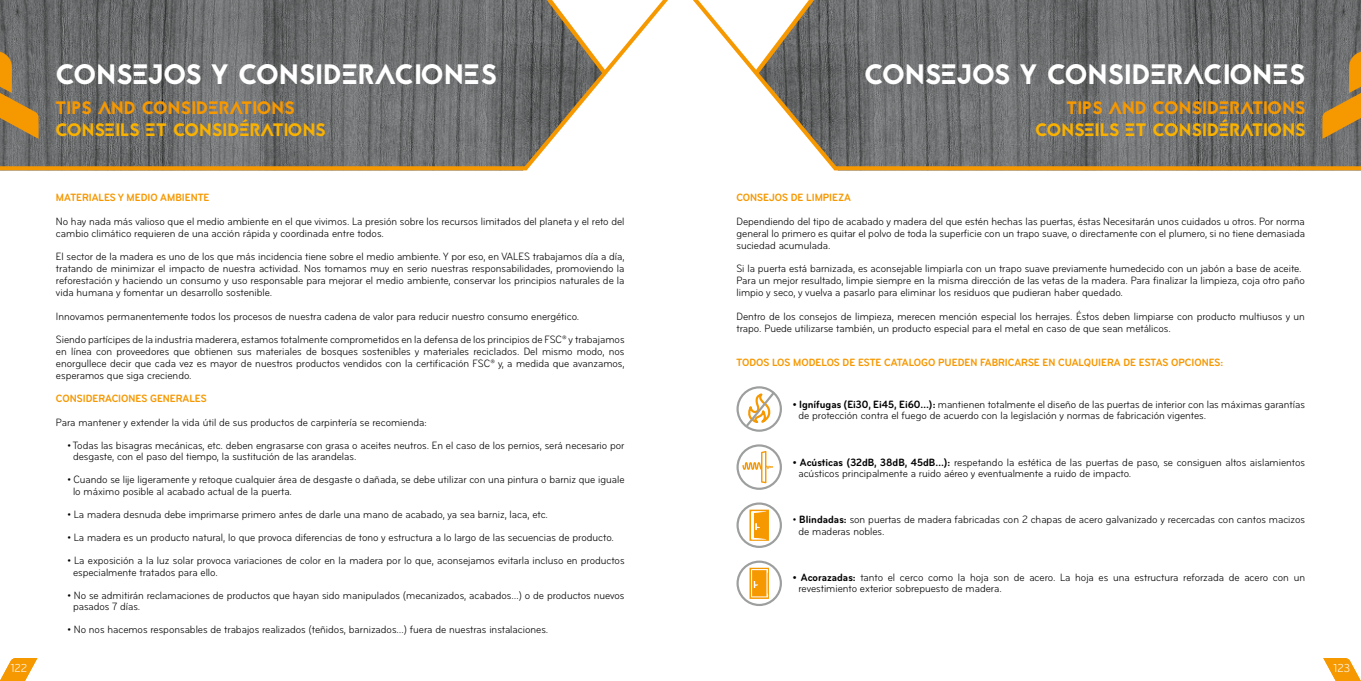
<style>
.page{position:relative;width:1361px;height:681px;background:#fff}
.page>*{position:absolute;margin:0;border:0;box-sizing:border-box;transform-origin:0 0}
.t1{font:28px "Jaapokkisubtract";color:#fff}
.t2{font:18px "Jaapokkisubtract";color:#fab200}
.t3{font:18px "Jaapokkisubtract";color:#f69800}
.t4{font:condensed 12px "Bryant";color:#fff}
.t5{font:condensed 11px/12px "Bryant";color:#000}
.t6{font:700 condensed 11px "Bryant";color:#f69800}
.s1{font-weight:700}
</style>
<div class="page">
<svg style="left:0;top:658px;width:37px;height:22px"></svg>
<svg style="left:1323px;top:658px;width:38px;height:22px"></svg>
<svg style="left:744px;top:387px;width:33px;height:42px"></svg>
<div style="left:736px;top:386px;width:46px;height:45px;border:2px solid #9d9e9e;border-radius:50%"></div>
<div style="left:736px;top:444px;width:46px;height:45px;border:2px solid #9d9e9e;border-radius:50%"></div>
<svg style="left:742px;top:450px;width:31px;height:33px"></svg>
<div style="left:736px;top:502px;width:46px;height:45px;border:2px solid #9d9e9e;border-radius:50%"></div>
<svg style="left:749px;top:509px;width:20px;height:31px"></svg>
<div style="left:736px;top:560px;width:46px;height:45px;border:2px solid #9d9e9e;border-radius:50%"></div>
<svg style="left:749px;top:567px;width:20px;height:31px"></svg>
<img style="left:0;top:0;width:521px;height:166px">
<img style="left:839px;top:0;width:522px;height:166px">
<svg style="left:521px;top:0;width:318px;height:170px"></svg>
<svg style="left:0;top:51px;width:204px;height:115px;background:#716d65"></svg>
<svg style="left:1157px;top:51px;width:204px;height:115px;background:#716d65"></svg>
<svg style="left:0;top:166px;width:527px;height:4px;background:#ed9506"></svg>
<svg style="left:834px;top:166px;width:527px;height:4px;background:#ed9506"></svg>
<p class="t4" style="left:11px;top:661px;width:18px">122</p>
<h1 class="t1" style="left:55px;top:54px;width:443px">CONSEJOS Y CONSIDERACIONES</h1>
<h2 class="t3" style="left:55px;top:95px;width:241px">TIPS AND CONSIDERATIONS</h2>
<h2 class="t2" style="left:55px;top:117px;width:272px">CONSEILS ET CONSIDÉRATIONS</h2>
<p class="t6" style="left:56px;top:192px;width:155px">MATERIALES Y MEDIO AMBIENTE</p>
<p class="t5" style="left:56px;top:215px;width:570px">No hay nada más valioso que el medio ambiente en el que vivimos. La presión sobre los recursos limitados del planeta y el reto del cambio climático requieren de una acción rápida y coordinada entre todos.</p>
<p class="t5" style="left:56px;top:251px;width:570px;text-align:justify">El sector de la madera es uno de los que más incidencia tiene sobre el medio ambiente. Y por eso, en VALES trabajamos día a día, tratando de minimizar el impacto de nuestra actividad. Nos tomamos muy en serio nuestras responsabilidades, promoviendo la reforestación y haciendo un consumo y uso responsable para mejorar el medio ambiente, conservar los principios naturales de la vida humana y fomentar un desarrollo sostenible.</p>
<p class="t5" style="left:56px;top:304px;width:570px;line-height:23.5px">Innovamos permanentemente todos los procesos de nuestra cadena de valor para reducir nuestro consumo energético.<br>Siendo partícipes de la industria maderera, estamos totalmente comprometidos en la defensa de los principios de FSC® y trabajamos</p>
<p class="t5" style="left:56px;top:346px;width:570px;text-align:justify">en línea con proveedores que obtienen sus materiales de bosques sostenibles y materiales reciclados. Del mismo modo, nos enorgullece decir que cada vez es mayor de nuestros productos vendidos con la certificación FSC® y, a medida que avanzamos, esperamos que siga creciendo.</p>
<p class="t6" style="left:56px;top:393px;width:152px">CONSIDERACIONES GENERALES</p>
<p class="t5" style="left:56px;top:416px;width:372px">Para mantener y extender la vida útil de sus productos de carpintería se recomienda:</p>
<p class="t5" style="left:73px;top:439px;width:553px;line-height:11.5px;text-indent:-6px">• Todas las bisagras mecánicas, etc. deben engrasarse con grasa o aceites neutros. En el caso de los pernios, será necesario por desgaste, con el paso del tiempo, la sustitución de las arandelas.</p>
<p class="t5" style="left:73px;top:474px;width:553px;line-height:11.5px;text-indent:-6px">• Cuando se lije ligeramente y retoque cualquier área de desgaste o dañada, se debe utilizar con una pintura o barniz que iguale lo máximo posible al acabado actual de la puerta.</p>
<p class="t5" style="left:67px;top:508px;width:482px">• La madera desnuda debe imprimarse primero antes de darle una mano de acabado, ya sea barniz, laca, etc.</p>
<p class="t5" style="left:67px;top:531px;width:548px">• La madera es un producto natural, lo que provoca diferencias de tono y estructura a lo largo de las secuencias de producto.</p>
<p class="t5" style="left:73px;top:554px;width:553px;line-height:11.5px;text-indent:-6px">• La exposición a la luz solar provoca variaciones de color en la madera por lo que, aconsejamos evitarla incluso en productos especialmente tratados para ello.</p>
<p class="t5" style="left:73px;top:589px;width:553px;line-height:11.5px;text-indent:-6px">• No se admitirán reclamaciones de productos que hayan sido manipulados (mecanizados, acabados…) o de productos nuevos pasados 7 días.</p>
<p class="t5" style="left:67px;top:623px;width:482px">• No nos hacemos responsables de trabajos realizados (teñidos, barnizados…) fuera de nuestras instalaciones.</p>
<h1 class="t1" style="left:864px;top:54px;width:443px">CONSEJOS Y CONSIDERACIONES</h1>
<h2 class="t3" style="left:1066px;top:95px;width:241px">TIPS AND CONSIDERATIONS</h2>
<h2 class="t2" style="left:1035px;top:117px;width:272px">CONSEILS ET CONSIDÉRATIONS</h2>
<p class="t6" style="left:736px;top:192px;width:116px">CONSEJOS DE LIMPIEZA</p>
<p class="t5" style="left:736px;top:215px;width:570px;text-align:justify">Dependiendo del tipo de acabado y madera del que estén hechas las puertas, éstas Necesitarán unos cuidados u otros. Por norma general lo primero es quitar el polvo de toda la superficie con un trapo suave, o directamente con el plumero, si no tiene demasiada suciedad acumulada.</p>
<p class="t5" style="left:736px;top:263px;width:570px">Si la puerta está barnizada, es aconsejable limpiarla con un trapo suave previamente humedecido con un jabón a base de aceite.<br>Para un mejor resultado, limpie siempre en la misma dirección de las vetas de la madera. Para finalizar la limpieza, coja otro paño limpio y seco, y vuelva a pasarlo para eliminar los residuos que pudieran haber quedado.</p>
<p class="t5" style="left:736px;top:310px;width:570px">Dentro de los consejos de limpieza, merecen mención especial los herrajes. Éstos deben limpiarse con producto multiusos y un trapo. Puede utilizarse también, un producto especial para el metal en caso de que sean metálicos.</p>
<p class="t6" style="left:736px;top:357px;width:488px">TODOS LOS MODELOS DE ESTE CATALOGO PUEDEN FABRICARSE EN CUALQUIERA DE ESTAS OPCIONES:</p>
<p class="t5" style="left:798px;top:398px;width:508px;line-height:11.5px;text-indent:-6px"><span class="s1">• Ignífugas (Ei30, Ei45, Ei60…):</span> mantienen totalmente el diseño de las puertas de interior con las máximas garantías de protección contra el fuego de acuerdo con la legislación y normas de fabricación vigentes.</p>
<p class="t5" style="left:798px;top:456px;width:508px;line-height:11.5px;text-indent:-6px"><span class="s1">• Acústicas (32dB, 38dB, 45dB…):</span> respetando la estética de las puertas de paso, se consiguen altos aislamientos acústicos principalmente a ruido aéreo y eventualmente a ruido de impacto.</p>
<p class="t5" style="left:798px;top:513px;width:508px;line-height:11.5px;text-indent:-6px">• <span class="s1">Blindadas:</span> son puertas de madera fabricadas con 2 chapas de acero galvanizado y recercadas con cantos macizos de maderas nobles.</p>
<p class="t5" style="left:798px;top:571px;width:508px;line-height:11.5px;text-indent:-6px"><span class="s1">• Acorazadas:</span> tanto el cerco como la hoja son de acero. La hoja es una estructura reforzada de acero con un revestimiento exterior sobrepuesto de madera.</p>
<p class="t4" style="left:1333px;top:661px;width:18px">123</p>
</div>
